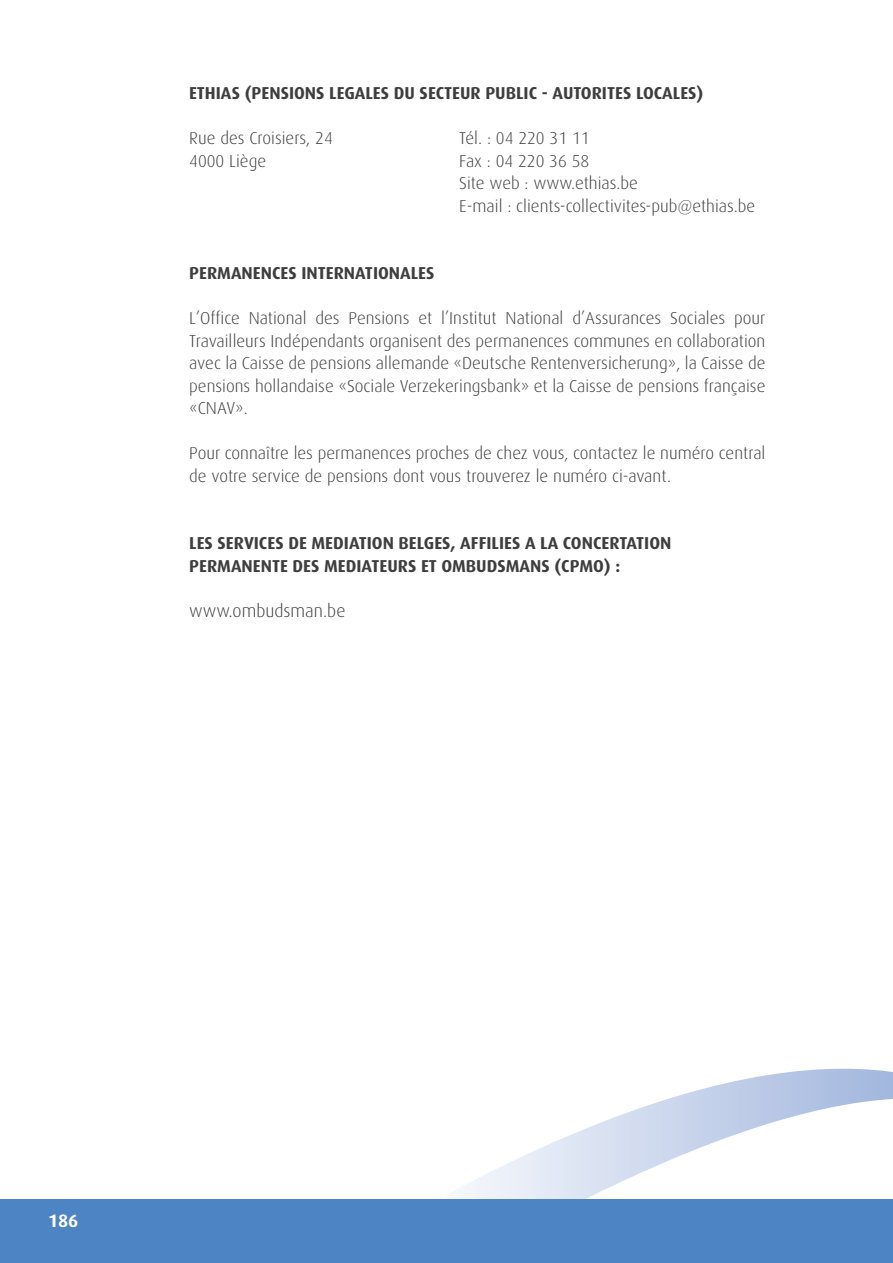
<style>
.page{position:relative;width:893px;height:1263px;background:#fff}
.page>*{position:absolute;margin:0;border:0;box-sizing:border-box;transform-origin:0 0}
.broodtekst{font:300 18px "Dax";color:#3e3e3f}
.t1{font:700 18px "Dax";color:#fff}
.broodtekst-2{font:300 17.25px/22.5px "Dax";color:#3e3e3f;text-align:justify}
.broodtekst-3{font:700 17.25px/22.5px "Dax";color:#3e3e3f}
.Standaard{font:300 17.25px "Dax";color:#3e3e3f}
.Standaard-2{font:700 17.25px "Dax";color:#3e3e3f}
</style>
<div class="page">
<svg style="left:456px;top:1069px;width:437px;height:130px"></svg>
<div style="left:0;top:1199px;width:893px;height:64px;background:#4d84c4"></div>
<p class="Standaard-2" style="left:189px;top:83px;width:516px">ETHIAS (PENSIONS LEGALES DU SECTEUR PUBLIC - AUTORITES LOCALES)</p>
<p class="Standaard" style="left:189px;top:129px;width:145px">Rue des Croisiers, 24</p>
<p class="Standaard" style="left:459px;top:129px;width:132px">Tél. : 04 220 31 11</p>
<p class="Standaard" style="left:189px;top:151px;width:78px">4000 Liège</p>
<p class="Standaard" style="left:459px;top:151px;width:132px">Fax : 04 220 36 58</p>
<p class="Standaard" style="left:459px;top:174px;width:180px">Site web : www.ethias.be</p>
<p class="Standaard" style="left:459px;top:196px;width:298px">E-mail : clients-collectivites-pub@ethias.be</p>
<p class="broodtekst-3" style="left:189px;top:262px;width:247px">PERMANENCES INTERNATIONALES</p>
<p class="broodtekst-2" style="left:189px;top:307px;width:578px">L’Office National des Pensions et l’Institut National d’Assurances Sociales pour Travailleurs Indépendants organisent des permanences communes en collaboration avec la Caisse de pensions allemande «Deutsche Rentenversicherung», la Caisse de pensions hollandaise «Sociale Verzekeringsbank» et la Caisse de pensions française «CNAV».</p>
<p class="broodtekst-2" style="left:189px;top:442px;width:578px">Pour connaître les permanences proches de chez vous, contactez le numéro central de votre service de pensions dont vous trouverez le numéro ci-avant.</p>
<p class="broodtekst-3" style="left:189px;top:532px;width:484px">LES SERVICES DE MEDIATION BELGES, AFFILIES A LA CONCERTATION<br>PERMANENTE DES MEDIATEURS ET OMBUDSMANS (CPMO) :</p>
<p class="broodtekst" style="left:189px;top:600px;width:158px">www.ombudsman.be</p>
<p class="t1" style="left:48px;top:1210px;width:32px">186</p>
</div>
